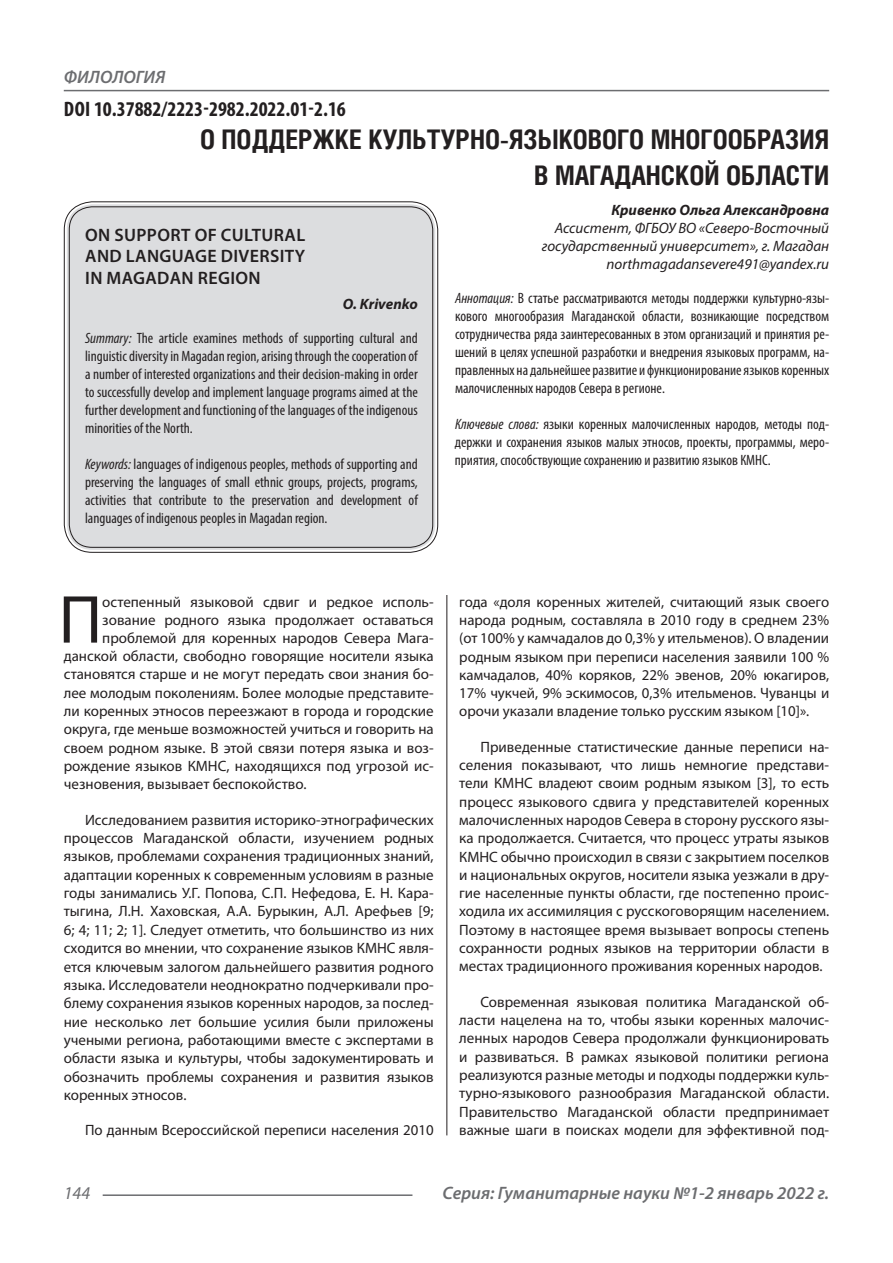
<style>
.page{position:relative;width:893px;height:1263px;background:#fff}
.page>*{position:absolute;margin:0;border:0;box-sizing:border-box;transform-origin:0 0}
.Статья_текст_первый{font:68.4px "Myriad Pro";color:#231f20}
.Статья_название{font:700 27px "Helios Cond C";color:#231f20}
.ДОИ{font:700 condensed 21px "Myriad Pro";color:#231f20}
.Статья_название_англ{font:600 18px "Myriad Pro";letter-spacing:.02em;color:#231f20}
.t1{font:italic 600 18px "Myriad Pro";color:#6c6d70}
.t2{font:italic 18px "Myriad Pro";color:#6c6d70}
.Статья_текст{font:15px/18.3px "Myriad Pro";color:#231f20;text-align:justify}
.Статья_аннотация_анг{font:condensed 15px/18px "Myriad Pro";color:#231f20;text-align:justify}
.Статья_аннотация_тек{font:condensed 15px/18px "Myriad Pro";color:#231f20;text-align:justify}
.Статья_текст_первый-2{font:15px "Myriad Pro";color:#231f20}
.Статья_автор_инфо{font:italic 15px/18px "Myriad Pro";color:#231f20;text-align:right}
.Статья_автор_фио_рус{font:italic 700 15px "Myriad Pro";color:#231f20}
.Статья_автор_англ{font:italic 700 15px "Myriad Pro";color:#231f20}
.s1{font-style:italic}
</style>
<div class="page">
<hr style="left:446px;top:128px;width:1px;height:1007px;background:#231f20">
<hr style="left:103px;top:1194px;width:309px;height:2px;background:#6c6d70">
<hr style="left:64px;top:90px;width:765px;height:1px;background:#6c6d70">
<div style="left:67px;top:204px;width:368px;height:346px;background:#dcdddf;border-radius:26px"></div>
<div style="left:69px;top:206px;width:364px;height:342px;border:1px solid #231f20;border-radius:23px"></div>
<p class="t1" style="left:64px;top:66px;width:103px">ФИЛОЛОГИЯ</p>
<p class="ДОИ" style="left:64px;top:96px;width:283px">DOI 10.37882/2223-2982.2022.01-2.16</p>
<p class="Статья_название" style="left:200px;top:124px;width:631px">О ПОДДЕРЖКЕ КУЛЬТУРНО-ЯЗЫКОВОГО МНОГООБРАЗИЯ</p>
<p class="Статья_название" style="left:534px;top:160px;width:296px">В МАГАДАНСКОЙ ОБЛАСТИ</p>
<p class="Статья_автор_фио_рус" style="left:611px;top:200px;width:219px">Кривенко Ольга Александровна</p>
<p class="Статья_автор_инфо" style="left:542px;top:218px;width:289px">Ассистент, ФГБОУ ВО «Северо-Восточный государственный университет», г. Магадан</p>
<p class="Статья_автор_инфо" style="left:606px;top:254px;width:224px">northmagadansevere491@yandex.ru</p>
<p class="Статья_аннотация_тек" style="left:455px;top:288px;width:376px"><span class="s1">Аннотация:</span> В статье рассматриваются методы поддержки культурно-язы&shy;кового многообразия Магаданской области, возникающие посредством сотрудничества ряда заинтересованных в этом организаций и принятия ре&shy;шений в целях успешной разработки и внедрения языковых программ, на&shy;правленных на дальнейшее развитие и функционирование языков коренных малочисленных народов Севера в регионе.</p>
<p class="Статья_аннотация_тек" style="left:455px;top:414px;width:376px"><span class="s1">Ключевые слова:</span> языки коренных малочисленных народов, методы под&shy;держки и сохранения языков малых этносов, проекты, программы, меро&shy;приятия, способствующие сохранению и развитию языков КМНС.</p>
<p class="Статья_название_англ" style="left:85px;top:223px;width:222px">ON SUPPORT OF CULTURAL</p>
<p class="Статья_название_англ" style="left:85px;top:245px;width:222px">AND LANGUAGE DIVERSITY</p>
<p class="Статья_название_англ" style="left:85px;top:266px;width:177px">IN MAGADAN REGION</p>
<p class="Статья_автор_англ" style="left:343px;top:294px;width:76px">O. Krivenko</p>
<p class="Статья_аннотация_анг" style="left:85px;top:329px;width:334px"><span class="s1">Summary:</span> The article examines methods of supporting cultural and linguistic diversity in Magadan region, arising through the cooperation of a number of interested organizations and their decision-making in order to successfully develop and implement language programs aimed at the further development and functioning of the languages of the indigenous minorities of the North.</p>
<p class="Статья_аннотация_анг" style="left:85px;top:455px;width:334px"><span class="s1">Keywords:</span> languages of indigenous peoples, methods of supporting and preserving the languages of small ethnic groups, projects, programs, activities that contribute to the preservation and development of languages of indigenous peoples in Magadan region.</p>
<p class="Статья_текст_первый" style="left:59px;top:577px;width:45px">П</p>
<p class="Статья_текст_первый-2" style="left:102px;top:592px;width:333px">остепенный языковой сдвиг и редкое исполь-</p>
<p class="Статья_текст_первый-2" style="left:102px;top:610px;width:333px">зование родного языка продолжает оставаться</p>
<p class="Статья_текст_первый-2" style="left:102px;top:628px;width:333px">проблемой для коренных народов Севера Мага-</p>
<p class="Статья_текст_первый-2" style="left:64px;top:647px;width:371px">данской области, свободно говорящие носители языка</p>
<p class="Статья_текст_первый-2" style="left:64px;top:665px;width:371px">становятся старше и не могут передать свои знания бо-</p>
<p class="Статья_текст_первый-2" style="left:64px;top:683px;width:371px">лее молодым поколениям. Более молодые представите-</p>
<p class="Статья_текст_первый-2" style="left:64px;top:702px;width:371px">ли коренных этносов переезжают в города и городские</p>
<p class="Статья_текст_первый-2" style="left:64px;top:720px;width:371px">округа, где меньше возможностей учиться и говорить на</p>
<p class="Статья_текст_первый-2" style="left:64px;top:738px;width:371px">своем родном языке. В этой связи потеря языка и воз-</p>
<p class="Статья_текст_первый-2" style="left:64px;top:757px;width:371px">рождение языков КМНС, находящихся под угрозой ис-</p>
<p class="Статья_текст_первый-2" style="left:64px;top:775px;width:244px">чезновения, вызывает беспокойство.</p>
<p class="Статья_текст" style="left:64px;top:810px;width:371px;text-indent:21px">Исследованием развития историко-этнографических процессов Магаданской области, изучением родных языков, проблемами сохранения традиционных знаний, адаптации коренных к современным условиям в разные годы занимались У.Г. Попова, С.П. Нефедова, Е. Н. Кара&shy;тыгина, Л.Н. Хаховская, А.А. Бурыкин, А.Л. Арефьев [9; 6; 4; 11; 2; 1]. Следует отметить, что большинство из них сходится во мнении, что сохранение языков КМНС явля&shy;ется ключевым залогом дальнейшего развития родного языка. Исследователи неоднократно подчеркивали про&shy;блему сохранения языков коренных народов, за послед&shy;ние несколько лет большие усилия были приложены учеными региона, работающими вместе с экспертами в области языка и культуры, чтобы задокументировать и обозначить проблемы сохранения и развития языков коренных этносов.</p>
<p class="Статья_текст" style="left:85px;top:1121px;width:350px">По данным Всероссийской переписи населения 2010</p>
<p class="Статья_текст" style="left:459px;top:592px;width:371px">года «доля коренных жителей, считающий язык своего народа родным, составляла в 2010 году в среднем 23% (от 100% у камчадалов до 0,3% у ительменов). О владении родным языком при переписи населения заявили 100 % камчадалов, 40% коряков, 22% эвенов, 20% юкагиров, 17% чукчей, 9% эскимосов, 0,3% ительменов. Чуванцы и орочи указали владение только русским языком [10]».</p>
<p class="Статья_текст" style="left:459px;top:737px;width:371px;text-indent:21px">Приведенные статистические данные переписи на&shy;селения показывают, что лишь немногие представи&shy;тели КМНС владеют своим родным языком [3], то есть процесс языкового сдвига у представителей коренных малочисленных народов Севера в сторону русского язы&shy;ка продолжается. Считается, что процесс утраты языков КМНС обычно происходил в связи с закрытием поселков и национальных округов, носители языка уезжали в дру&shy;гие населенные пункты области, где постепенно проис&shy;ходила их ассимиляция с русскоговорящим населением.<br>Поэтому в настоящее время вызывает вопросы степень сохранности родных языков на территории области в местах традиционного проживания коренных народов.</p>
<p class="Статья_текст" style="left:459px;top:992px;width:371px;text-indent:21px">Современная языковая политика Магаданской об&shy;ласти нацелена на то, чтобы языки коренных малочис&shy;ленных народов Севера продолжали функционировать и развиваться. В рамках языковой политики региона реализуются разные методы и подходы поддержки куль&shy;турно-языкового разнообразия Магаданской области.<br>Правительство Магаданской области предпринимает важные шаги в поисках модели для эффективной под-</p>
<p class="t2" style="left:64px;top:1182px;width:28px">144</p>
<p class="t1" style="left:443px;top:1182px;width:388px">Серия: Гуманитарные науки №1-2 январь 2022 г.</p>
</div>
